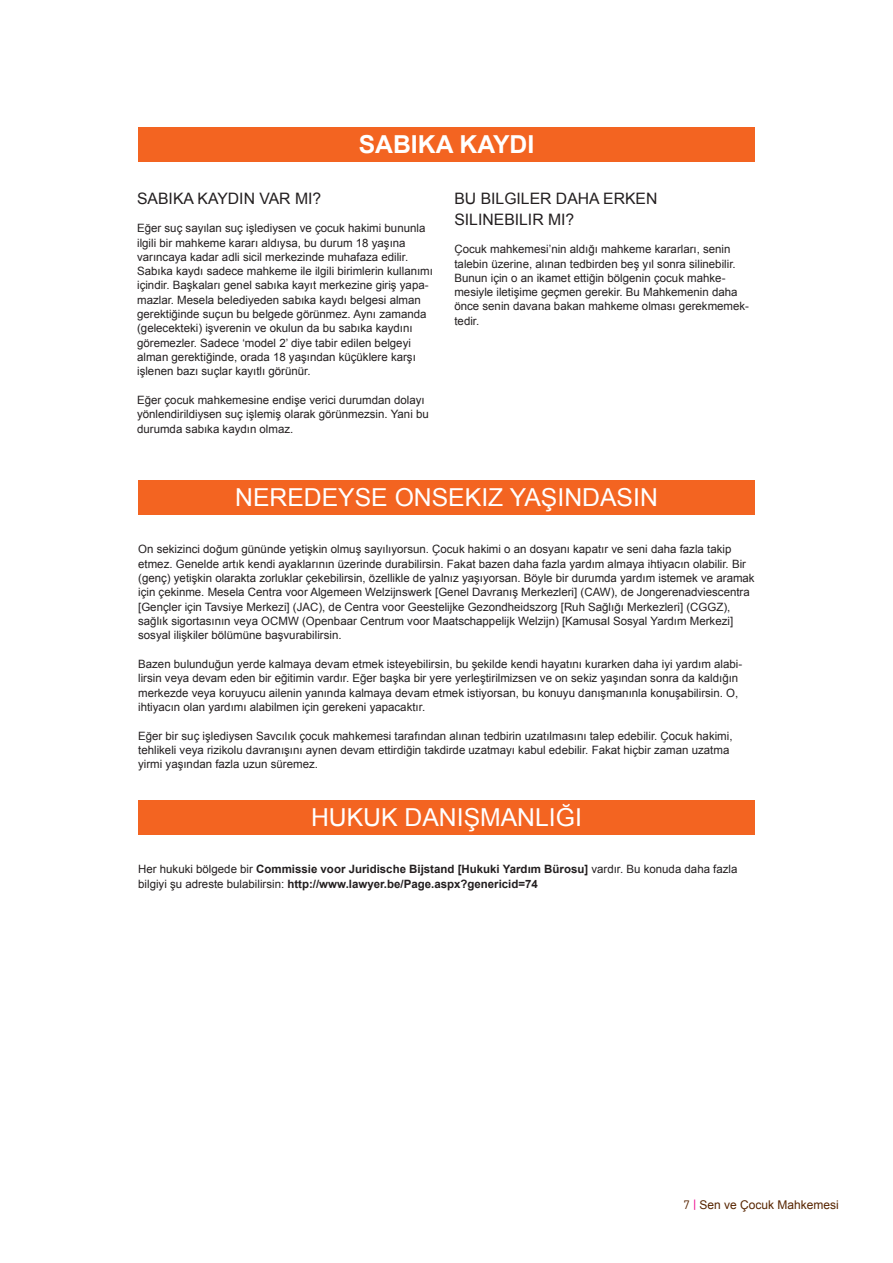
<style>
.page{position:relative;width:893px;height:1263px;background:#fff}
.page>*{position:absolute;margin:0;border:0;box-sizing:border-box;transform-origin:0 0}
.t1{font:24.75px "Arial";color:#fff}
.t2{font:700 24.75px "Arial";color:#fff}
.t3{font:15.75px/21px "Arial";color:#231f20}
.t4{font:12px "Arial";color:#572500}
.t5{font:11.55px/14.2px "Arial";color:#231f20}
.t6{font:700 11.55px/14.2px "Arial";color:#231f20}
.s1{font-weight:400}
.s2{font-family:"DIN"}
.s3{font-family:"DIN";color:#ed028c}
</style>
<div class="page">
<div style="left:138px;top:128px;width:617px;height:34px;background:#f36421"></div>
<div style="left:138px;top:480px;width:617px;height:35px;background:#f36421"></div>
<div style="left:138px;top:800px;width:617px;height:35px;background:#f36421"></div>
<h1 class="t2" style="left:359px;top:128px;width:174px">Sabıka kaydı</h1>
<h2 class="t3" style="left:137px;top:188px;width:186px">Sabı ka kaydın var mı ?</h2>
<p class="t5" style="left:137px;top:221px;width:297px">Eğer suç sayılan suç işlediysen ve çocuk hakimi bununla ilgili bir mahkeme kararı aldıysa, bu durum 18 yaşına varıncaya kadar adli sicil merkezinde muhafaza edilir.<br>Sabıka kaydı sadece mahkeme ile ilgili birimlerin kullanımı içindir. Başkaları genel sabıka kayıt merkezine giriş yapa&shy;mazlar. Mesela belediyeden sabıka kaydı belgesi alman gerektiğinde suçun bu belgede görünmez. Aynı zamanda (gelecekteki) işverenin ve okulun da bu sabıka kaydını göremezler. Sadece ‘model 2’ diye tabir edilen belgeyi alman gerektiğinde, orada 18 yaşından küçüklere karşı işlenen bazı suçlar kayıtlı görünür.</p>
<p class="t5" style="left:137px;top:393px;width:293px">Eğer çocuk mahkemesine endişe verici durumdan dolayı yönlendirildiysen suç işlemiş olarak görünmezsin. Yani bu durumda sabıka kaydın olmaz.</p>
<h2 class="t3" style="left:454px;top:188px;width:202px">Bu bilgiler daha erken silinebilir mi?</h2>
<p class="t5" style="left:454px;top:242px;width:296px">Ҫocuk mahkemesi’nin aldığı mahkeme kararları, senin talebin üzerine, alınan tedbirden beş yıl sonra silinebilir.<br>Bunun için o an ikamet ettiğin bölgenin çocuk mahke&shy;mesiyle iletişime geçmen gerekir. Bu Mahkemenin daha önce senin davana bakan mahkeme olması gerekmemek&shy;tedir.</p>
<h1 class="t1" style="left:235px;top:481px;width:410px">Neredeyse onsekiz yaşın dasın</h1>
<p class="t5" style="left:138px;top:542px;width:618px">On sekizinci doğum gününde yetişkin olmuş sayılıyorsun. Ҫocuk hakimi o an dosyanı kapatır ve seni daha fazla takip etmez. Genelde artık kendi ayaklarının üzerinde durabilirsin. Fakat bazen daha fazla yardım almaya ihtiyacın olabilir. Bir (genç) yetişkin olarakta zorluklar çekebilirsin, özellikle de yalnız yaşıyorsan. Böyle bir durumda yardım istemek ve aramak için çekinme. Mesela Centra voor Algemeen Welzijnswerk [Genel Davranış Merkezleri] (CAW), de Jongerenadviescentra [Gençler için Tavsiye Merkezi] (JAC), de Centra voor Geestelijke Gezondheidszorg [Ruh Sağlığı Merkezleri] (CGGZ), sağlık sigortasının veya OCMW (Openbaar Centrum voor Maatschappelijk Welzijn) [Kamusal Sosyal Yardım Merkezi] sosyal ilişkiler bölümüne başvurabilirsin.</p>
<p class="t5" style="left:138px;top:657px;width:605px">Bazen bulunduğun yerde kalmaya devam etmek isteyebilirsin, bu şekilde kendi hayatını kurarken daha iyi yardım alabi&shy;lirsin veya devam eden bir eğitimin vardır. Eğer başka bir yere yerleştirilmizsen ve on sekiz yaşından sonra da kaldığın merkezde veya koruyucu ailenin yanında kalmaya devam etmek istiyorsan, bu konuyu danışmanınla konuşabilirsin. O, ihtiyacın olan yardımı alabilmen için gerekeni yapacaktır.</p>
<p class="t5" style="left:138px;top:728px;width:596px">Eğer bir suç işlediysen Savcılık çocuk mahkemesi tarafından alınan tedbirin uzatılmasını talep edebilir. Ҫocuk hakimi, tehlikeli veya rizikolu davranışını aynen devam ettirdiğin takdirde uzatmayı kabul edebilir. Fakat hiçbir zaman uzatma yirmi yaşından fazla uzun süremez.</p>
<h1 class="t1" style="left:311px;top:801px;width:268px">Hukuk danışmanlığı</h1>
<p class="t6" style="left:138px;top:862px;width:601px"><span class="s1">Her hukuki bölgede bir</span> Commissie voor Juridische Bijstand [Hukuki Yardım Bürosu] <span class="s1">vardır. Bu konuda daha fazla bilgiyi şu adreste bulabilirsin:</span> http://www.lawyer.be/Page.aspx?genericid=74</p>
<p class="t4" style="left:683px;top:1197px;width:157px"><span class="s2">7</span> <span class="s3">|</span> Sen ve Çocuk Mahkemesi</p>
</div>
